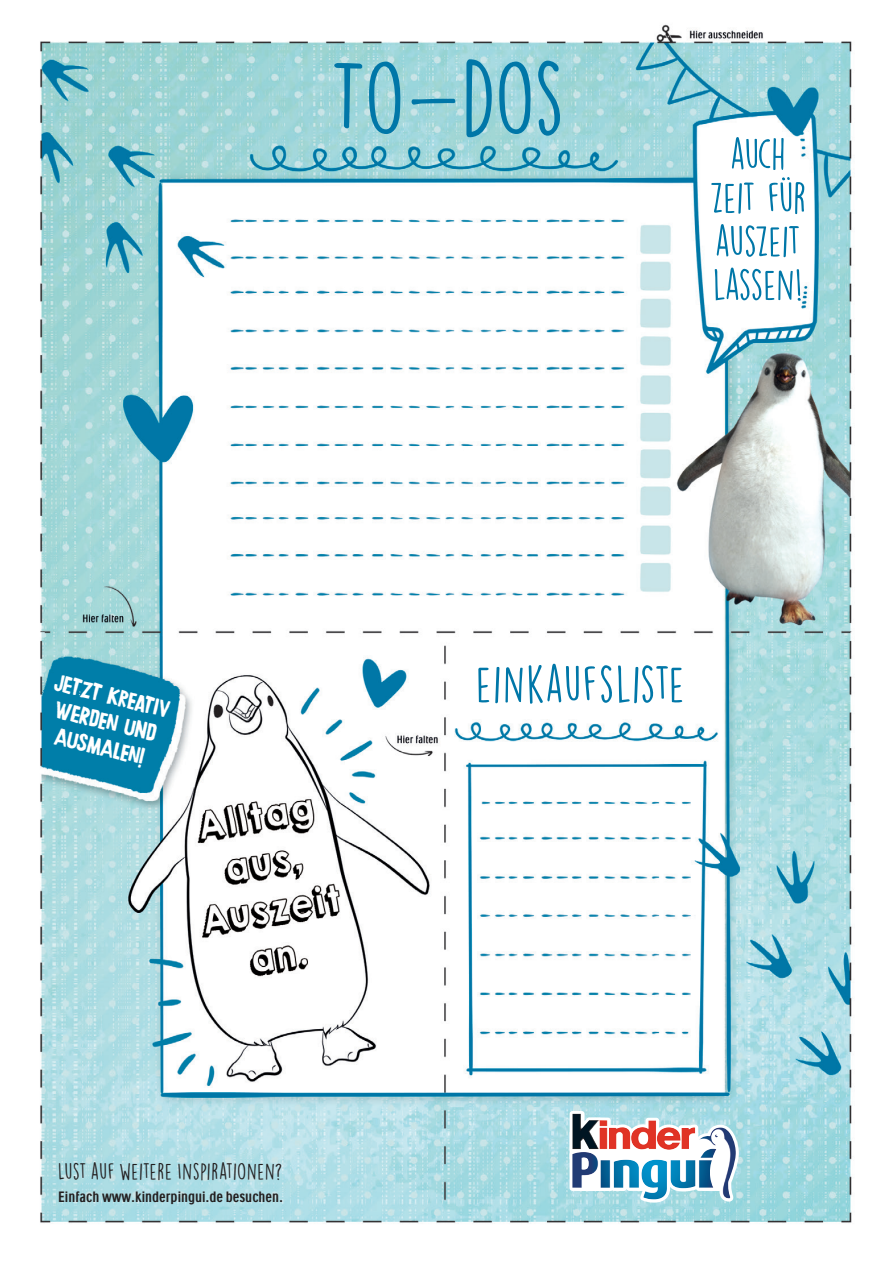
<style>
.page{position:relative;width:893px;height:1263px;background:#fff}
.page>*{position:absolute;margin:0;border:0;box-sizing:border-box;transform-origin:0 0}
.t1{font:24px/26.1px "Chronic";color:#fff}
.t2{font:21px "DK Lemon Yellow Sun";letter-spacing:.03em;color:#231f20}
.t3{font:15px "Ferrero Stretto Fondente";color:#231f20}
</style>
<div class="page">
<img style="left:40px;top:24px;width:812px;height:1200px">
<svg style="left:569px;top:1111px;width:170px;height:91px"></svg>
<svg style="left:333px;top:59px;width:228px;height:79px;background:#82c4d1"></svg>
<svg style="left:478px;top:664px;width:204px;height:40px"></svg>
<svg style="left:715px;top:268px;width:86px;height:33px"></svg>
<svg style="left:717px;top:224px;width:82px;height:34px"></svg>
<svg style="left:711px;top:177px;width:93px;height:37px"></svg>
<svg style="left:732px;top:137px;width:52px;height:34px"></svg>
<h1 class="t1" style="left:58px;top:670px;width:119px;rotate:13deg">Jetzt kreativ werden und ausMalen!</h1>
<h2 class="t2" style="left:58px;top:1158px;width:225px">LUST AUF WEITERE INSPIRATIONEN?</h2>
<p class="t3" style="left:58px;top:1188px;width:226px">Einfach www.kinderpingui.de besuchen.</p>
</div>
